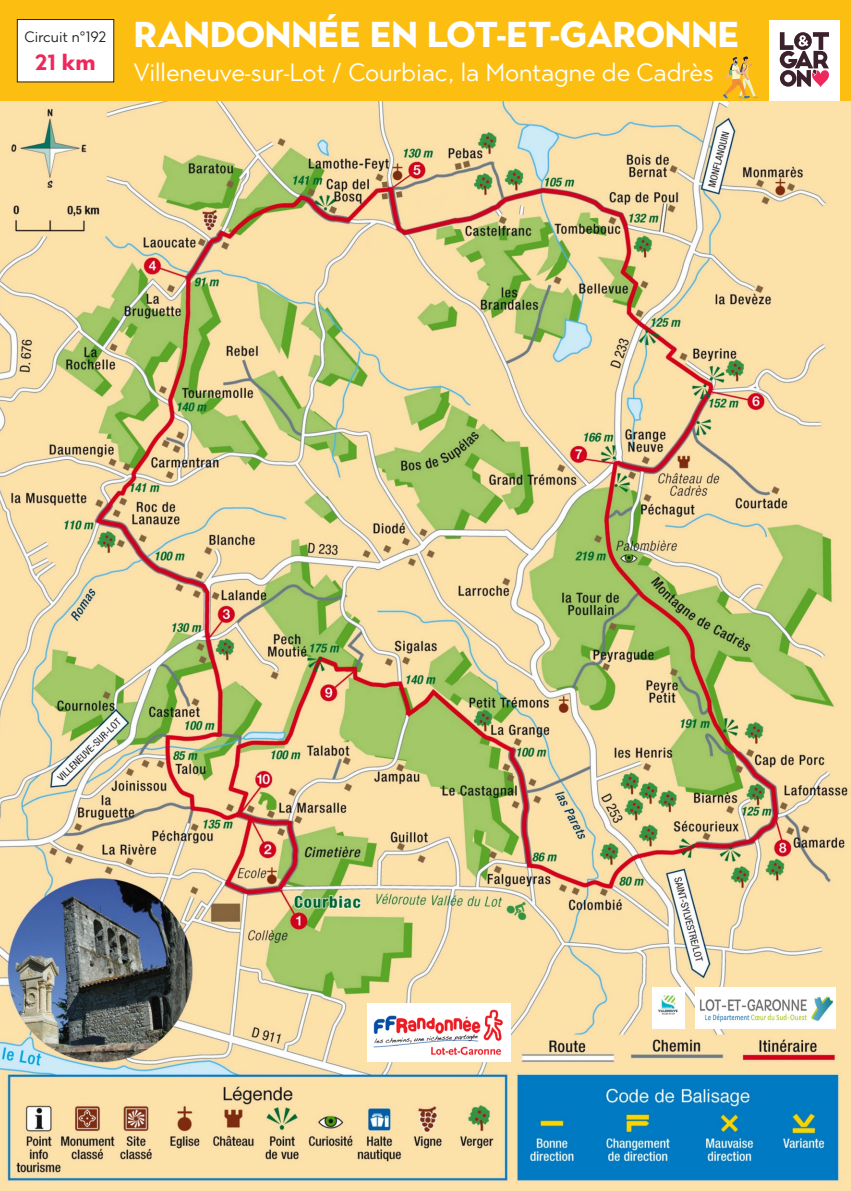
<style>
.page{position:relative;width:851px;height:1191px;background:#fff}
.page>*{position:absolute;margin:0;border:0;box-sizing:border-box;transform-origin:0 0}
.t1{font:700 36px "Town 80 Text";color:#fff}
.t2{font:25px "Town 80 Text";color:#fff}
.t3{font:700 22px "Town 80 Text";color:#ee275c}
.t4{font:15px "Town 80 Text";color:#231f20}
</style>
<div class="page">
<img style="left:0;top:101px;width:850px;height:1090px">
<div style="left:736px;top:94px;width:114px;height:25px;background:#fce1a9"></div>
<div style="left:0;top:0;width:850px;height:101px;background:#fdbe12"></div>
<div style="left:768px;top:21px;width:71px;height:80px;background:#fff"></div>
<svg style="left:779px;top:32px;width:49px;height:55px"></svg>
<div style="left:17px;top:20px;width:97px;height:62px;background:#fff"></div>
<div style="left:17px;top:19px;width:97px;height:63px;border:1px solid #231f20"></div>
<svg style="left:723px;top:57px;width:35px;height:42px"></svg>
<div style="left:694px;top:987px;width:141px;height:41px;background:#fff"></div>
<img style="left:700px;top:996px;width:133px;height:26px">
<img style="left:367px;top:1003px;width:143px;height:58px">
<div style="left:651px;top:987px;width:33px;height:41px;background:#fff"></div>
<img style="left:658px;top:995px;width:20px;height:20px">
<p class="t4" style="left:25px;top:27px;width:83px">Circuit n°192</p>
<p class="t3" style="left:35px;top:48px;width:62px">21 km</p>
<p class="t1" style="left:134px;top:11px;width:607px">RANDONNÉE EN LOT-ET-GARONNE</p>
<p class="t2" style="left:134px;top:56px;width:581px">Villeneuve-sur-Lot / Courbiac, la Montagne de Cadrès</p>
</div>
